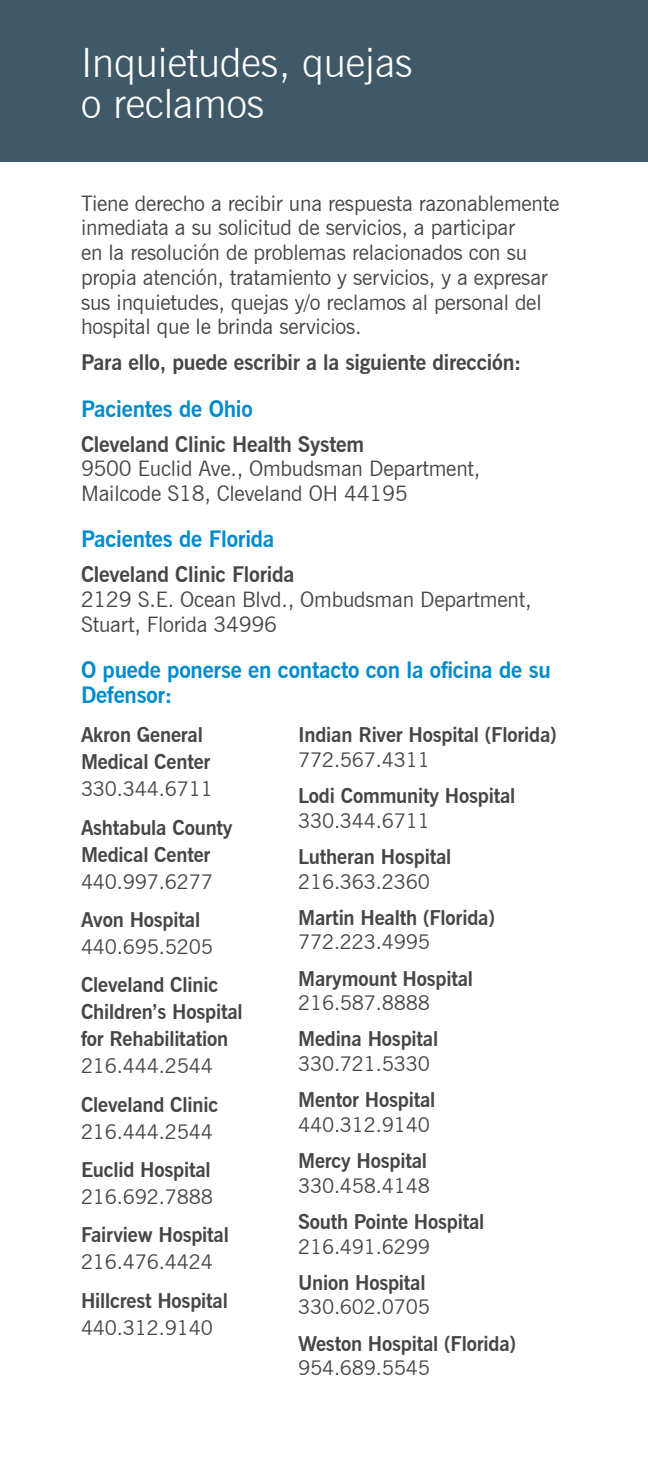
<style>
.page{position:relative;width:648px;height:1458px;background:#fff}
.page>*{position:absolute;margin:0;border:0;box-sizing:border-box;transform-origin:0 0}
.t1{font:300 40.5px/40.5px "News Gothic BT";color:#fff}
.t2{font:700 22.5px/24.8px "News Gothic BT";letter-spacing:-.01em;color:#008bcd}
.t3{font:21.38px/24.8px "News Gothic BT";letter-spacing:-.01em;color:#454647}
.t4{font:700 21.38px "News Gothic BT";letter-spacing:-.01em;color:#454647}
.t5{font:700 20.25px/27px "News Gothic BT";letter-spacing:-.01em;color:#454647}
.t6{font:20.25px "News Gothic BT";letter-spacing:-.01em;color:#454647}
</style>
<div class="page">
<div style="left:0;top:0;width:648px;height:162px;background:#405968"></div>
<h1 class="t1" style="left:81px;top:42px;width:333px">Inquietudes, quejas o reclamos</h1>
<p class="t3" style="left:81px;top:191px;width:480px">Tiene derecho a recibir una respuesta razonablemente inmediata a su solicitud de servicios, a participar<br>en la resolución de problemas relacionados con su propia atención, tratamiento y servicios, y a expresar sus inquietudes, quejas y/o reclamos al personal del hospital que le brinda servicios.</p>
<p class="t4" style="left:81px;top:350px;width:442px">Para ello, puede escribir a la siguiente dirección:</p>
<p class="t2" style="left:81px;top:396px;width:173px">Pacientes de Ohio</p>
<p class="t4" style="left:81px;top:431px;width:285px">Cleveland Clinic Health System</p>
<p class="t3" style="left:81px;top:456px;width:401px">9500 Euclid Ave., Ombudsman Department,<br>Mailcode S18, Cleveland OH 44195</p>
<p class="t2" style="left:81px;top:527px;width:195px">Pacientes de Florida</p>
<p class="t4" style="left:81px;top:562px;width:215px">Cleveland Clinic Florida</p>
<p class="t3" style="left:81px;top:587px;width:452px">2129 S.E. Ocean Blvd., Ombudsman Department,<br>Stuart, Florida 34996</p>
<p class="t2" style="left:81px;top:657px;width:471px">O puede ponerse en contacto con la oficina de su<br>Defensor:</p>
<p class="t5" style="left:81px;top:721px;width:131px">Akron General<br>Medical Center</p>
<p class="t6" style="left:81px;top:777px;width:133px">330.344.6711</p>
<p class="t5" style="left:81px;top:814px;width:153px">Ashtabula County<br>Medical Center</p>
<p class="t6" style="left:81px;top:869px;width:133px">440.997.6277</p>
<p class="t5" style="left:81px;top:906px;width:121px">Avon Hospital</p>
<p class="t6" style="left:81px;top:935px;width:133px">440.695.5205</p>
<p class="t5" style="left:81px;top:971px;width:163px">Cleveland Clinic<br>Children’s Hospital for Rehabilitation</p>
<p class="t6" style="left:81px;top:1054px;width:133px">216.444.2544</p>
<p class="t5" style="left:81px;top:1091px;width:139px">Cleveland Clinic</p>
<p class="t6" style="left:81px;top:1119px;width:133px">216.444.2544</p>
<p class="t5" style="left:81px;top:1156px;width:131px">Euclid Hospital</p>
<p class="t6" style="left:81px;top:1184px;width:133px">216.692.7888</p>
<p class="t5" style="left:81px;top:1221px;width:149px">Fairview Hospital</p>
<p class="t6" style="left:81px;top:1250px;width:133px">216.476.4424</p>
<p class="t5" style="left:81px;top:1287px;width:148px">Hillcrest Hospital</p>
<p class="t6" style="left:81px;top:1315px;width:133px">440.312.9140</p>
<p class="t5" style="left:298px;top:721px;width:260px">Indian River Hospital (Florida)</p>
<p class="t6" style="left:298px;top:747px;width:133px">772.567.4311</p>
<p class="t5" style="left:298px;top:782px;width:219px">Lodi Community Hospital</p>
<p class="t6" style="left:298px;top:808px;width:133px">330.344.6711</p>
<p class="t5" style="left:298px;top:843px;width:155px">Lutheran Hospital</p>
<p class="t6" style="left:298px;top:869px;width:133px">216.363.2360</p>
<p class="t5" style="left:298px;top:904px;width:198px">Martin Health (Florida)</p>
<p class="t6" style="left:298px;top:930px;width:133px">772.223.4995</p>
<p class="t5" style="left:298px;top:965px;width:177px">Marymount Hospital</p>
<p class="t6" style="left:298px;top:991px;width:133px">216.587.8888</p>
<p class="t5" style="left:298px;top:1025px;width:142px">Medina Hospital</p>
<p class="t6" style="left:298px;top:1052px;width:133px">330.721.5330</p>
<p class="t5" style="left:298px;top:1086px;width:139px">Mentor Hospital</p>
<p class="t6" style="left:298px;top:1112px;width:133px">440.312.9140</p>
<p class="t5" style="left:298px;top:1147px;width:131px">Mercy Hospital</p>
<p class="t6" style="left:298px;top:1173px;width:133px">330.458.4148</p>
<p class="t5" style="left:298px;top:1208px;width:188px">South Pointe Hospital</p>
<p class="t6" style="left:298px;top:1234px;width:133px">216.491.6299</p>
<p class="t5" style="left:298px;top:1269px;width:129px">Union Hospital</p>
<p class="t6" style="left:298px;top:1295px;width:133px">330.602.0705</p>
<p class="t5" style="left:298px;top:1330px;width:220px">Weston Hospital (Florida)</p>
<p class="t6" style="left:298px;top:1356px;width:133px">954.689.5545</p>
</div>
